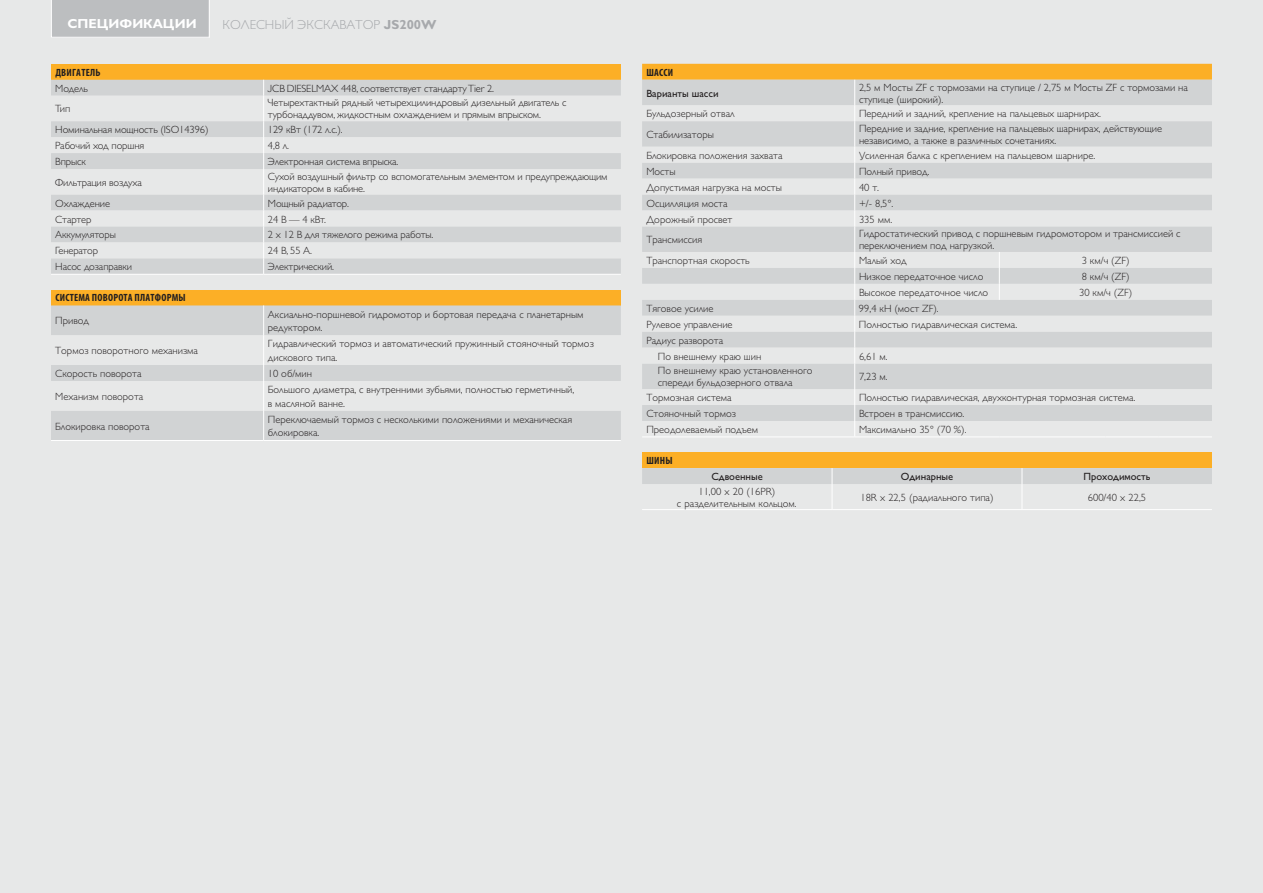
<style>
.page{position:relative;width:1263px;height:893px;background:#e7e8e8}
.page>*{position:absolute;margin:0;border:0;box-sizing:border-box;transform-origin:0 0}
.t1{font:300 13.2px "Gill Sans Cyr";color:#a7a9ac}
.t2{font:700 13.2px "Gill Sans Cyr";color:#fff}
.t3{font:300 10.5px/12px "Gill Sans Cyr";color:#231f20}
.t4{font:10.5px "Gill Sans Cyr";color:#231f20}
.t5{font:700 condensed 10.5px "Myriad Pro";letter-spacing:.02em;color:#231f20}
.s1{font-family:"JCB Euro";font-weight:700}
.s2{font-weight:700}
.s3{font-family:"JCB Euro"}
</style>
<div class="page">
<div style="left:642px;top:452px;width:570px;height:16px;background:#fcaf26"></div>
<svg style="left:642px;top:468px;width:570px;height:42px"></svg>
<div style="left:51px;top:64px;width:570px;height:16px;background:#fcaf26"></div>
<svg style="left:51px;top:80px;width:570px;height:194px;background:#d2d3d4"></svg>
<svg style="left:51px;top:96px;width:570px;height:162px"></svg>
<hr style="left:51px;top:274px;width:213px;height:1px;background:#fff">
<hr style="left:264px;top:274px;width:357px;height:1px;background:#fff">
<svg style="left:263px;top:80px;width:1px;height:194px"></svg>
<div style="left:51px;top:290px;width:570px;height:15px;background:#fcaf26"></div>
<div style="left:51px;top:305px;width:570px;height:30px;background:#d1d3d4"></div>
<hr style="left:51px;top:440px;width:213px;height:1px;background:#fff">
<hr style="left:264px;top:440px;width:357px;height:1px;background:#fff">
<hr style="left:263px;top:305px;width:1px;height:30px;background:#fff">
<svg style="left:51px;top:335px;width:570px;height:105px"></svg>
<svg style="left:642px;top:64px;width:570px;height:373px"></svg>
<hr style="left:642px;top:437px;width:213px;height:1px;background:#fff">
<hr style="left:855px;top:437px;width:144px;height:1px;background:#fff">
<hr style="left:999px;top:437px;width:107px;height:1px;background:#fff">
<hr style="left:1106px;top:437px;width:53px;height:1px;background:#fff">
<hr style="left:1159px;top:437px;width:53px;height:1px;background:#fff">
<svg style="left:51px;top:0;width:159px;height:38px;background:#bec0c2"></svg>
<p class="t2" style="left:67px;top:16px;width:131px">СПЕЦИФИКАЦИИ</p>
<p class="t1" style="left:222px;top:17px;width:216px">КОЛЕСНЫЙ ЭКСКАВАТОР <span class="s1">J</span><span class="s2">S200W</span></p>
<p class="t5" style="left:55px;top:66px;width:47px">ДВИГАТЕЛЬ</p>
<p class="t3" style="left:55px;top:82px;width:34px">Модель</p>
<p class="t3" style="left:268px;top:82px;width:228px"><span class="s3">JCB</span> DIESELMAX 448, соответствует стандарту Tier 2.</p>
<p class="t3" style="left:55px;top:103px;width:17px">Тип</p>
<p class="t3" style="left:268px;top:97px;width:300px">Четырехтактный рядный четырехцилиндровый дизельный двигатель с турбонаддувом, жидкостным охлаждением и прямым впрыском.</p>
<p class="t3" style="left:55px;top:124px;width:155px">Номинальная мощность (ISO14396)</p>
<p class="t3" style="left:268px;top:124px;width:76px">129 кВт (172 л.с.).</p>
<p class="t3" style="left:55px;top:140px;width:91px">Рабочий ход поршня</p>
<p class="t3" style="left:268px;top:140px;width:23px">4,8 л.</p>
<p class="t3" style="left:55px;top:156px;width:32px">Впрыск</p>
<p class="t3" style="left:268px;top:156px;width:132px">Электронная система впрыска.</p>
<p class="t3" style="left:55px;top:176px;width:88px">Фильтрация воздуха</p>
<p class="t3" style="left:268px;top:170px;width:341px">Сухой воздушный фильтр со вспомогательным элементом и предупреждающим индикатором в кабине.</p>
<p class="t3" style="left:55px;top:197px;width:56px">Охлаждение</p>
<p class="t3" style="left:268px;top:197px;width:83px">Мощный радиатор.</p>
<p class="t3" style="left:55px;top:213px;width:38px">Стартер</p>
<p class="t3" style="left:268px;top:213px;width:60px">24 В — 4 кВт.</p>
<p class="t3" style="left:55px;top:229px;width:62px">Аккумуляторы</p>
<p class="t3" style="left:268px;top:229px;width:167px">2 x 12 В для тяжелого режима работы.</p>
<p class="t3" style="left:55px;top:245px;width:44px">Генератор</p>
<p class="t3" style="left:268px;top:245px;width:46px">24 В, 55 А.</p>
<p class="t3" style="left:55px;top:261px;width:78px">Насос дозаправки</p>
<p class="t3" style="left:268px;top:261px;width:68px">Электрический.</p>
<p class="t5" style="left:55px;top:291px;width:132px">СИСТЕМА ПОВОРОТА ПЛАТФОРМЫ</p>
<p class="t3" style="left:55px;top:315px;width:35px">Привод</p>
<p class="t3" style="left:268px;top:307px;width:317px;line-height:13.5px">Аксиально-поршневой гидромотор и бортовая передача с планетарным редуктором.</p>
<p class="t3" style="left:55px;top:345px;width:144px">Тормоз поворотного механизма</p>
<p class="t3" style="left:268px;top:337px;width:327px;line-height:13.5px">Гидравлический тормоз и автоматический пружинный стояночный тормоз дискового типа.</p>
<p class="t3" style="left:55px;top:367px;width:88px">Скорость поворота</p>
<p class="t3" style="left:268px;top:367px;width:46px">10 об/мин</p>
<p class="t3" style="left:55px;top:390px;width:90px">Механизм поворота</p>
<p class="t3" style="left:268px;top:383px;width:308px;line-height:13.5px">Большого диаметра, с внутренними зубьями, полностью герметичный, в масляной ванне.</p>
<p class="t3" style="left:55px;top:420px;width:96px">Блокировка поворота</p>
<p class="t3" style="left:268px;top:413px;width:306px;line-height:13.5px">Переключаемый тормоз с несколькими положениями и механическая блокировка.</p>
<p class="t5" style="left:646px;top:66px;width:28px">ШАССИ</p>
<p class="t4" style="left:646px;top:87px;width:74px">Варианты шасси</p>
<p class="t3" style="left:859px;top:81px;width:330px">2,5 м Мосты ZF с тормозами на ступице / 2,75 м Мосты ZF с тормозами на ступице (широкий).</p>
<p class="t3" style="left:646px;top:108px;width:90px">Бульдозерный отвал</p>
<p class="t3" style="left:859px;top:108px;width:244px">Передний и задний, крепление на пальцевых шарнирах.</p>
<p class="t3" style="left:646px;top:128px;width:69px">Стабилизаторы</p>
<p class="t3" style="left:859px;top:122px;width:305px">Передние и задние, крепление на пальцевых шарнирах, действующие независимо, а также в различных сочетаниях.</p>
<p class="t3" style="left:646px;top:149px;width:138px">Блокировка положения захвата</p>
<p class="t3" style="left:859px;top:149px;width:238px">Усиленная балка с креплением на пальцевом шарнире.</p>
<p class="t3" style="left:646px;top:165px;width:31px">Мосты</p>
<p class="t3" style="left:859px;top:165px;width:72px">Полный привод.</p>
<p class="t3" style="left:646px;top:181px;width:137px">Допустимая нагрузка на мосты</p>
<p class="t3" style="left:859px;top:181px;width:22px">40 т.</p>
<p class="t3" style="left:646px;top:197px;width:83px">Осцилляция моста</p>
<p class="t3" style="left:859px;top:197px;width:36px">+/- 8,5°.</p>
<p class="t3" style="left:646px;top:213px;width:88px">Дорожный просвет</p>
<p class="t3" style="left:859px;top:213px;width:35px">335 мм.</p>
<p class="t3" style="left:646px;top:234px;width:57px">Трансмиссия</p>
<p class="t3" style="left:859px;top:228px;width:323px">Гидростатический привод с поршневым гидромотором и трансмиссией с переключением под нагрузкой.</p>
<p class="t3" style="left:646px;top:254px;width:105px">Транспортная скорость</p>
<p class="t3" style="left:859px;top:254px;width:49px">Малый ход</p>
<p class="t3" style="left:1082px;top:254px;width:49px">3 км/ч (ZF)</p>
<p class="t3" style="left:859px;top:270px;width:126px">Низкое передаточное число</p>
<p class="t3" style="left:1082px;top:270px;width:49px">8 км/ч (ZF)</p>
<p class="t3" style="left:859px;top:286px;width:131px">Высокое передаточное число</p>
<p class="t3" style="left:1079px;top:286px;width:55px">30 км/ч (ZF)</p>
<p class="t3" style="left:646px;top:302px;width:69px">Тяговое усилие</p>
<p class="t3" style="left:859px;top:302px;width:81px">99,4 кН (мост ZF).</p>
<p class="t3" style="left:646px;top:318px;width:88px">Рулевое управление</p>
<p class="t3" style="left:859px;top:318px;width:160px">Полностью гидравлическая система.</p>
<p class="t3" style="left:658px;top:332px;width:105px;line-height:15.9px;text-indent:-11px">Радиус разворота<br>По внешнему краю шин</p>
<p class="t3" style="left:859px;top:350px;width:30px">6,61 м.</p>
<p class="t3" style="left:658px;top:365px;width:156px">По внешнему краю установленного спереди бульдозерного отвала</p>
<p class="t3" style="left:859px;top:371px;width:30px">7,23 м.</p>
<p class="t3" style="left:646px;top:392px;width:87px">Тормозная система</p>
<p class="t3" style="left:859px;top:392px;width:278px">Полностью гидравлическая, двухконтурная тормозная система.</p>
<p class="t3" style="left:646px;top:408px;width:91px">Стояночный тормоз</p>
<p class="t3" style="left:859px;top:408px;width:107px">Встроен в трансмиссию.</p>
<p class="t3" style="left:646px;top:423px;width:113px">Преодолеваемый подъем</p>
<p class="t3" style="left:859px;top:423px;width:109px">Максимально 35° (70 %).</p>
<p class="t5" style="left:646px;top:454px;width:28px">ШИНЫ</p>
<p class="t4" style="left:711px;top:471px;width:53px">Сдвоенные</p>
<p class="t4" style="left:901px;top:471px;width:54px">Одинарные</p>
<p class="t4" style="left:1083px;top:471px;width:68px">Проходимость</p>
<p class="t3" style="left:677px;top:485px;width:121px;text-align:center">11,00 x 20 (16PR)<br>с разделительным кольцом.</p>
<p class="t3" style="left:860px;top:491px;width:135px">18R x 22,5 (радиального типа)</p>
<p class="t3" style="left:1088px;top:491px;width:60px">600/40 x 22,5</p>
</div>
